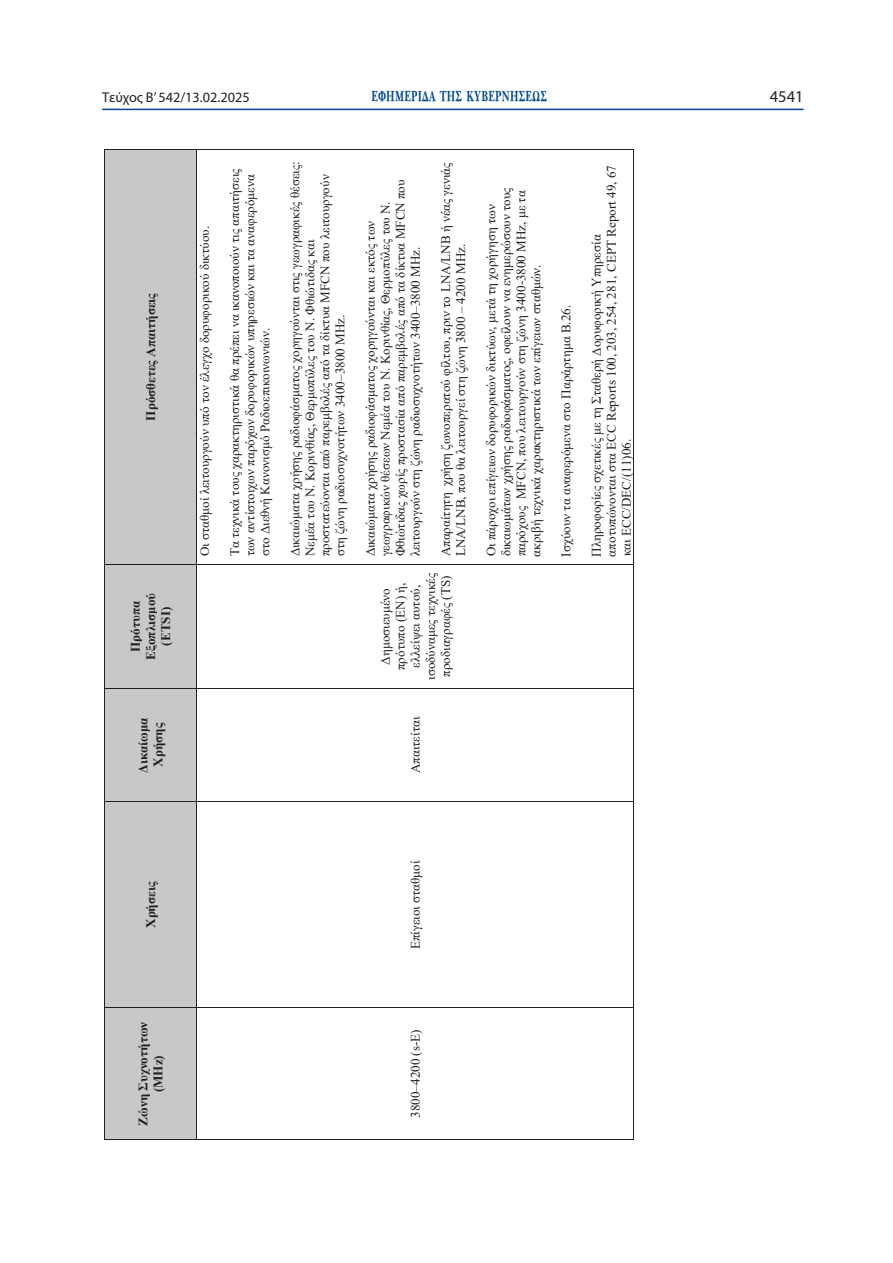
<style>
.page{position:relative;width:893px;height:1263px;background:#fff}
.page>*{position:absolute;margin:0;border:0;box-sizing:border-box;transform-origin:0 0}
.t1{font:16.5px "Myriad Pro";color:#231f20}
.t2{font:15px "UB Baskerville Bold";letter-spacing:.025em;color:#01498e;scale:.65 1}
.t3{font:14.25px "Myriad Pro";color:#231f20}
.t4{font:13.05px/15px "Times New Roman";color:#231f20}
.t5{font:700 13.05px/15.1px "Times New Roman";color:#231f20;text-align:center}
</style>
<div class="page">
<hr style="left:102px;top:109px;width:702px;height:1px;background:#01498e">
<div style="left:105px;top:1008px;width:91px;height:131px;background:#c7c8ca"></div>
<div style="left:105px;top:802px;width:91px;height:205px;background:#c7c8ca"></div>
<div style="left:105px;top:688px;width:91px;height:113px;background:#c7c8ca"></div>
<div style="left:105px;top:565px;width:91px;height:123px;background:#c7c8ca"></div>
<div style="left:105px;top:150px;width:91px;height:414px;background:#c7c8ca"></div>
<hr style="left:104px;top:1008px;width:1px;height:131px;background:#231f20">
<hr style="left:104px;top:802px;width:1px;height:205px;background:#231f20">
<hr style="left:104px;top:688px;width:1px;height:113px;background:#231f20">
<hr style="left:104px;top:565px;width:1px;height:123px;background:#231f20">
<hr style="left:104px;top:150px;width:1px;height:414px;background:#231f20">
<hr style="left:104px;top:1139px;width:92px;height:1px;background:#231f20">
<hr style="left:104px;top:1007px;width:92px;height:1px;background:#231f20">
<hr style="left:104px;top:801px;width:92px;height:1px;background:#231f20">
<hr style="left:104px;top:688px;width:92px;height:1px;background:#231f20">
<hr style="left:104px;top:564px;width:92px;height:1px;background:#231f20">
<hr style="left:104px;top:149px;width:92px;height:1px;background:#231f20">
<hr style="left:196px;top:1008px;width:1px;height:131px;background:#231f20">
<hr style="left:196px;top:802px;width:1px;height:205px;background:#231f20">
<hr style="left:196px;top:688px;width:1px;height:113px;background:#231f20">
<hr style="left:196px;top:565px;width:1px;height:123px;background:#231f20">
<hr style="left:196px;top:150px;width:1px;height:414px;background:#231f20">
<hr style="left:197px;top:1139px;width:437px;height:1px;background:#231f20">
<hr style="left:634px;top:1008px;width:1px;height:131px;background:#231f20">
<hr style="left:197px;top:1007px;width:437px;height:1px;background:#231f20">
<hr style="left:634px;top:802px;width:1px;height:205px;background:#231f20">
<hr style="left:197px;top:801px;width:437px;height:1px;background:#231f20">
<hr style="left:634px;top:688px;width:1px;height:113px;background:#231f20">
<hr style="left:197px;top:688px;width:437px;height:1px;background:#231f20">
<hr style="left:634px;top:565px;width:1px;height:123px;background:#231f20">
<hr style="left:197px;top:564px;width:437px;height:1px;background:#231f20">
<hr style="left:634px;top:150px;width:1px;height:414px;background:#231f20">
<hr style="left:197px;top:149px;width:437px;height:1px;background:#231f20">
<p class="t3" style="left:102px;top:89px;width:149px">Τεύχος B’ 542/13.02.2025</p>
<p class="t2" style="left:371px;top:88px;width:272px">ΕΦΗΜΕΡΙΔΑ TΗΣ ΚΥΒΕΡΝΗΣΕΩΣ</p>
<p class="t1" style="left:770px;top:86px;width:35px">4541</p>
<p class="t5" style="left:143px;top:421px;width:129px;rotate:-90deg">Πρόσθετες Απαιτήσεις</p>
<p class="t5" style="left:128px;top:660px;width:68px;rotate:-90deg">Πρότυπα<br>Εξοπλισμού (ETSI)</p>
<p class="t5" style="left:135px;top:773px;width:57px;rotate:-90deg">Δικαίωμα<br>Χρήσης</p>
<p class="t4" style="left:197px;top:556px;width:332px;rotate:-90deg">Οι σταθμοί λειτουργούν υπό τον έλεγχο δορυφορικού δικτύου.</p>
<p class="t4" style="left:227px;top:556px;width:389px;rotate:-90deg">Τα τεχνικά τους χαρακτηριστικά θα πρέπει να ικανοποιούν τις απαιτήσεις των αντίστοιχων παρόχων δορυφορικών υπηρεσιών και τα αναφερόμενα στο Διεθνή Κανονισμό Ραδιοεπικοινωνιών.</p>
<p class="t4" style="left:287px;top:556px;width:396px;rotate:-90deg">Δικαιώματα χρήσης ραδιοφάσματος χορηγούνται στις γεωγραφικές θέσεις:<br>Νεμέα του Ν. Κορινθίας, Θερμοπύλες του Ν. Φθιώτιδας και προστατεύονται από παρεμβολές από τα δίκτυα MFCN που λειτουργούν στη ζώνη ραδιοσυχνοτήτων 3400–3800 ΜΗz.</p>
<p class="t4" style="left:363px;top:556px;width:378px;rotate:-90deg">Δικαιώματα χρήσης ραδιοφάσματος χορηγούνται και εκτός των γεωγραφικών θέσεων Νεμέα του Ν. Κορινθίας, Θερμοπύλες του Ν.<br>Φθιώτιδας χωρίς προστασία από παρεμβολές από τα δίκτυα MFCN που λειτουργούν στη ζώνη ραδιοσυχνοτήτων 3400–3800 ΜΗz.</p>
<p class="t4" style="left:438px;top:556px;width:395px;rotate:-90deg">Απαραίτητη χρήση ζωνοπερατού φίλτου, πριν το LNA/LNB ή νέας γενιάς<br>LNA/LNB, που θα λειτουργεί στη ζώνη 3800 – 4200 MHz.</p>
<p class="t4" style="left:378px;top:680px;width:108px;text-align:center;rotate:-90deg">Δημοσιευμένο πρότυπο (EN) ή, ελλείψει αυτού, ισοδύναμες τεχνικές προδιαγραφές (TS)</p>
<p class="t4" style="left:408px;top:773px;width:58px;rotate:-90deg">Απαιτείται</p>
<p class="t4" style="left:483px;top:556px;width:370px;rotate:-90deg">Οι πάροχοι επίγειων δορυφορικών δικτύων, μετά τη χορήγηση των δικαιωμάτων χρήσης ραδιοφάσματος, οφείλουν να ενημερώσουν τους παρόχους MFCN, που λειτουργούν στη ζώνη 3400-3800 MHz, με τα ακριβή τεχνικά χαρακτηριστικά των επίγειων σταθμών.</p>
<p class="t4" style="left:558px;top:556px;width:253px;rotate:-90deg">Ισχύουν τα αναφερόμενα στο Παράρτημα Β.26.</p>
<p class="t4" style="left:588px;top:556px;width:393px;rotate:-90deg">Πληροφορίες σχετικές με τη Σταθερή Δορυφορική Υπηρεσία αποτυπώνονται στα ECC Reports 100, 203, 254, 281, CEPT Report 49, 67 και ECC/DΕC/(11)06.</p>
<p class="t5" style="left:143px;top:928px;width:48px;rotate:-90deg">Χρήσεις</p>
<p class="t5" style="left:135px;top:1125px;width:105px;rotate:-90deg">Ζώνη Συχνοτήτων (MHz)</p>
<p class="t4" style="left:408px;top:949px;width:90px;rotate:-90deg">Επίγειοι σταθμοί</p>
<p class="t4" style="left:408px;top:1118px;width:90px;rotate:-90deg">3800–4200 (s-E)</p>
</div>
